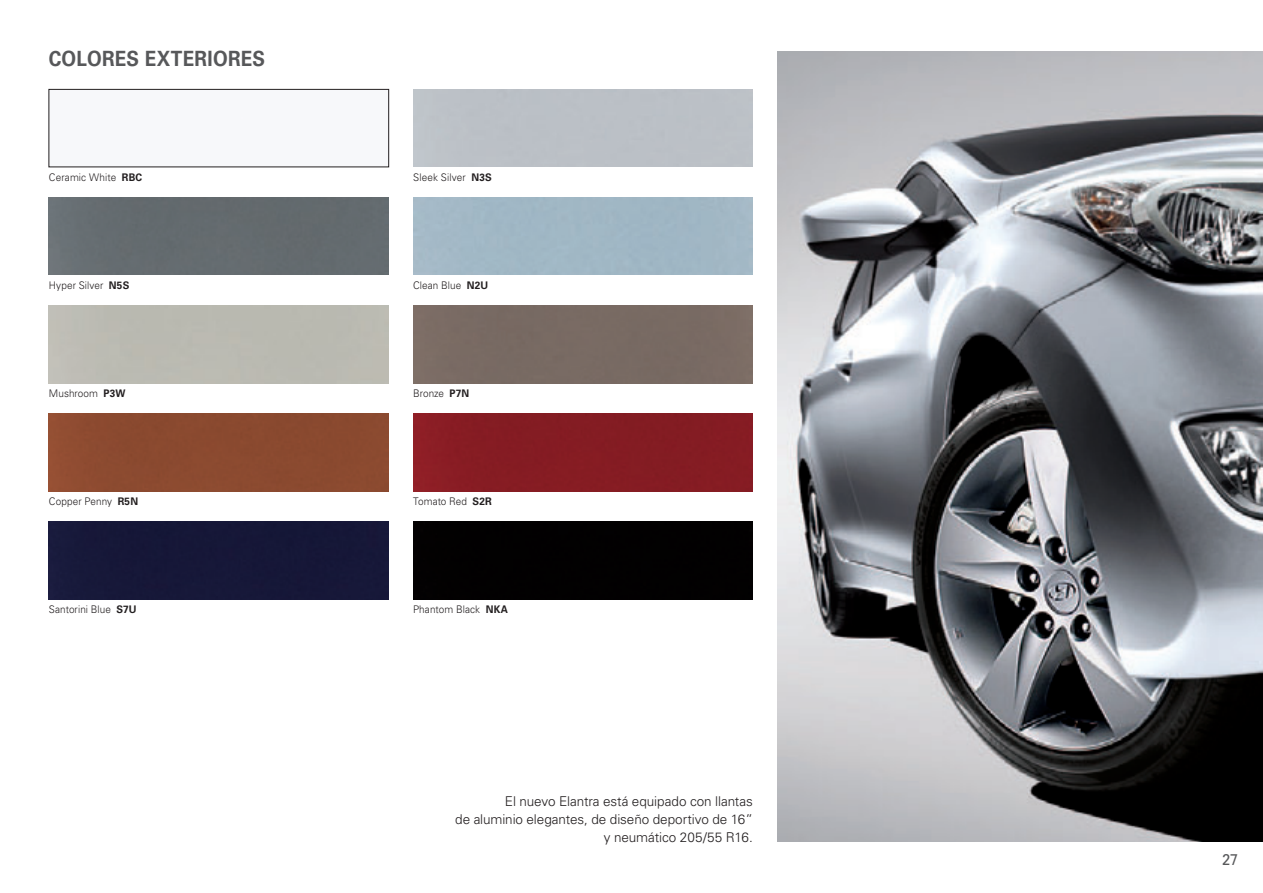
<style>
.page{position:relative;width:1263px;height:893px;background:#fff}
.page>*{position:absolute;margin:0;border:0;box-sizing:border-box;transform-origin:0 0}
.t1{font:700 21px "Univers LT Std";letter-spacing:.015em;color:#57585a;scale:.9 1}
.t2{font:15.6px "Univers";color:#57585a;scale:.95 1}
.t3{font:300 13.5px/18px "Univers LT Std";letter-spacing:-.005em;color:#231f20;text-align:right}
.t4{font:300 10.5px "Univers LT Std";letter-spacing:.01em;color:#231f20;scale:.95 1}
.s1{font-weight:700}
</style>
<div class="page">
<img style="left:777px;top:51px;width:486px;height:791px">
<div style="left:49px;top:89px;width:340px;height:78px;border:1px solid #231f20"></div>
<div style="left:49px;top:197px;width:340px;height:78px;background:#646b6f"></div>
<div style="left:49px;top:414px;width:340px;height:77px;background:#8b4a30"></div>
<div style="left:49px;top:522px;width:340px;height:77px;background:#161738"></div>
<div style="left:413px;top:305px;width:340px;height:78px;background:#796a63"></div>
<div style="left:413px;top:414px;width:340px;height:77px;background:#851c23"></div>
<div style="left:413px;top:522px;width:340px;height:77px;background:#020101"></div>
<h1 class="t1" style="left:49px;top:47px;width:242px">COLORES EXTERIORES</h1>
<p class="t4" style="left:49px;top:171px;width:100px">Ceramic White <span class="s1">RBC</span></p>
<p class="t4" style="left:413px;top:171px;width:84px">Sleek Silver <span class="s1">N3S</span></p>
<p class="t4" style="left:49px;top:279px;width:86px">Hyper Silver <span class="s1">N5S</span></p>
<p class="t4" style="left:413px;top:279px;width:80px">Clean Blue <span class="s1">N2U</span></p>
<p class="t4" style="left:49px;top:387px;width:82px">Mushroom <span class="s1">P3W</span></p>
<p class="t4" style="left:413px;top:387px;width:61px">Bronze <span class="s1">P7N</span></p>
<p class="t4" style="left:49px;top:495px;width:95px">Copper Penny <span class="s1">R5N</span></p>
<p class="t4" style="left:413px;top:495px;width:84px">Tomato Red <span class="s1">S2R</span></p>
<p class="t4" style="left:49px;top:603px;width:94px">Santorini Blue <span class="s1">S7U</span></p>
<p class="t4" style="left:413px;top:603px;width:102px">Phantom Black <span class="s1">NKA</span></p>
<p class="t3" style="left:455px;top:792px;width:299px">El nuevo Elantra está equipado con llantas<br>de aluminio elegantes, de diseño deportivo de 16” y neumático 205/55 R16.</p>
<h2 class="t2" style="left:1222px;top:850px;width:19px">27</h2>
</div>
